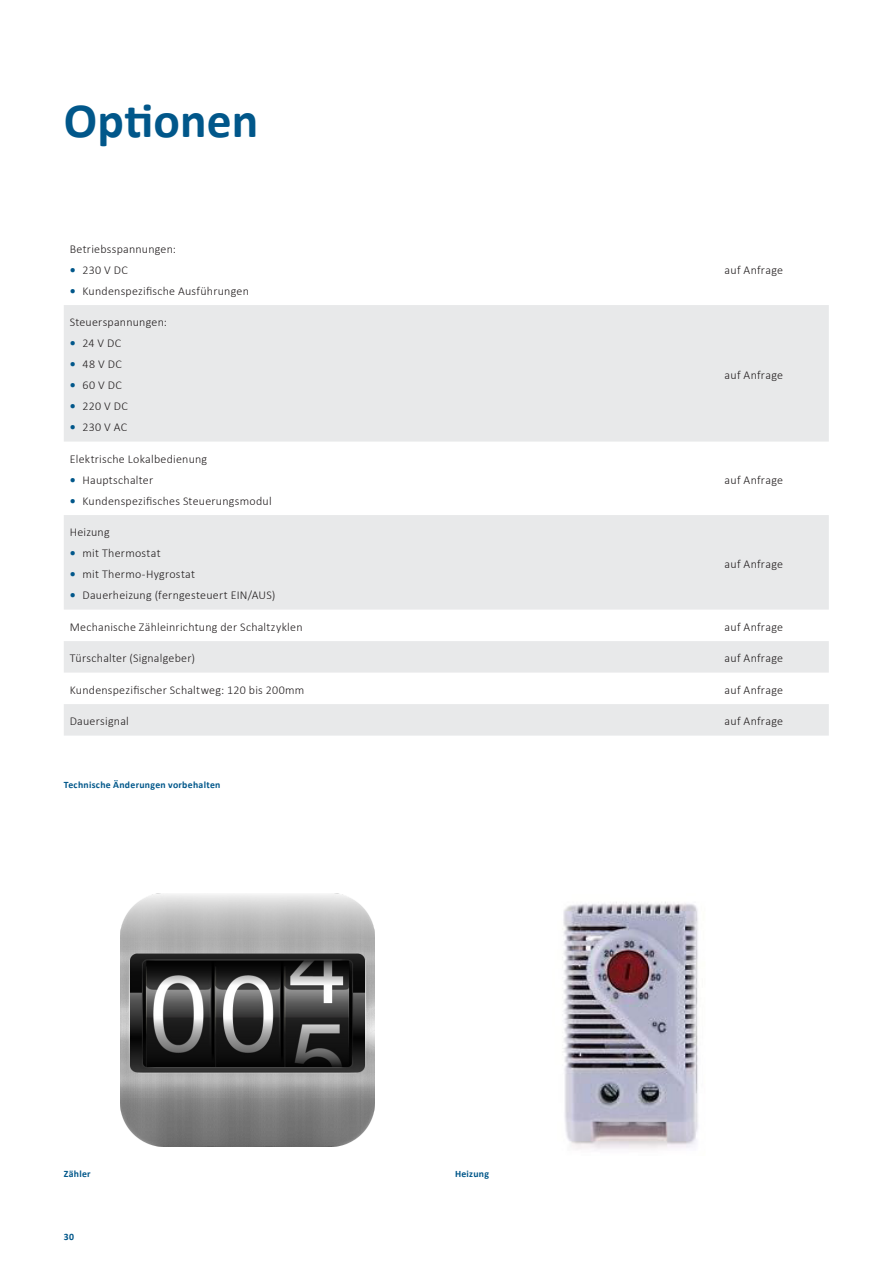
<style>
.page{position:relative;width:893px;height:1263px;background:#fff}
.page>*{position:absolute;margin:0;border:0;box-sizing:border-box;transform-origin:0 0}
._07_Headline_1{font:700 49.5px "Calibri";letter-spacing:.005em;color:#01578a}
._01_Copy{font:300 12px "Calibri";letter-spacing:.02em;color:#231f20}
._06_Headline_Copy_sm{font:700 9.75px "Calibri";letter-spacing:.03em;color:#01578a}
.s1{font-weight:700;color:#01578a}
</style>
<div class="page">
<svg style="left:64px;top:305px;width:765px;height:431px;fill:#e8e9ea"></svg>
<img style="left:120px;top:893px;width:254px;height:254px">
<img style="left:563px;top:902px;width:135px;height:248px">
<p class="_07_Headline_1" style="left:64px;top:89px;width:196px">Optionen</p>
<p class="_01_Copy" style="left:70px;top:241px;width:108px">Betriebsspannungen:</p>
<p class="_01_Copy" style="left:70px;top:262px;width:60px"><span class="s1">•</span> 230 V DC</p>
<p class="_01_Copy" style="left:70px;top:283px;width:181px"><span class="s1">•</span> Kundenspezifische Ausführungen</p>
<p class="_01_Copy" style="left:70px;top:315px;width:99px">Steuerspannungen:</p>
<p class="_01_Copy" style="left:70px;top:336px;width:53px"><span class="s1">•</span> 24 V DC</p>
<p class="_01_Copy" style="left:70px;top:357px;width:54px"><span class="s1">•</span> 48 V DC</p>
<p class="_01_Copy" style="left:70px;top:378px;width:53px"><span class="s1">•</span> 60 V DC</p>
<p class="_01_Copy" style="left:70px;top:399px;width:59px"><span class="s1">•</span> 220 V DC</p>
<p class="_01_Copy" style="left:70px;top:420px;width:59px"><span class="s1">•</span> 230 V AC</p>
<p class="_01_Copy" style="left:70px;top:451px;width:139px">Elektrische Lokalbedienung</p>
<p class="_01_Copy" style="left:70px;top:472px;width:85px"><span class="s1">•</span> Hauptschalter</p>
<p class="_01_Copy" style="left:70px;top:493px;width:203px"><span class="s1">•</span> Kundenspezifisches Steuerungsmodul</p>
<p class="_01_Copy" style="left:70px;top:525px;width:42px">Heizung</p>
<p class="_01_Copy" style="left:70px;top:546px;width:92px"><span class="s1">•</span> mit Thermostat</p>
<p class="_01_Copy" style="left:70px;top:567px;width:127px"><span class="s1">•</span> mit Thermo-Hygrostat</p>
<p class="_01_Copy" style="left:70px;top:588px;width:207px"><span class="s1">•</span> Dauerheizung (ferngesteuert EIN/AUS)</p>
<p class="_01_Copy" style="left:725px;top:262px;width:60px">auf Anfrage</p>
<p class="_01_Copy" style="left:725px;top:367px;width:60px">auf Anfrage</p>
<p class="_01_Copy" style="left:725px;top:472px;width:60px">auf Anfrage</p>
<p class="_01_Copy" style="left:725px;top:556px;width:60px">auf Anfrage</p>
<p class="_01_Copy" style="left:70px;top:619px;width:234px">Mechanische Zähleinrichtung der Schaltzyklen</p>
<p class="_01_Copy" style="left:725px;top:619px;width:60px">auf Anfrage</p>
<p class="_01_Copy" style="left:70px;top:651px;width:127px">Türschalter (Signalgeber)</p>
<p class="_01_Copy" style="left:725px;top:651px;width:60px">auf Anfrage</p>
<p class="_01_Copy" style="left:70px;top:682px;width:236px">Kundenspezifischer Schaltweg: 120 bis 200mm</p>
<p class="_01_Copy" style="left:725px;top:682px;width:60px">auf Anfrage</p>
<p class="_01_Copy" style="left:70px;top:714px;width:61px">Dauersignal</p>
<p class="_01_Copy" style="left:725px;top:714px;width:60px">auf Anfrage</p>
<p class="_06_Headline_Copy_sm" style="left:64px;top:779px;width:158px">Technische Änderungen vorbehalten</p>
<p class="_06_Headline_Copy_sm" style="left:64px;top:1167px;width:28px">Zähler</p>
<p class="_06_Headline_Copy_sm" style="left:455px;top:1167px;width:36px">Heizung</p>
<p class="_06_Headline_Copy_sm" style="left:64px;top:1230px;width:12px">30</p>
</div>
